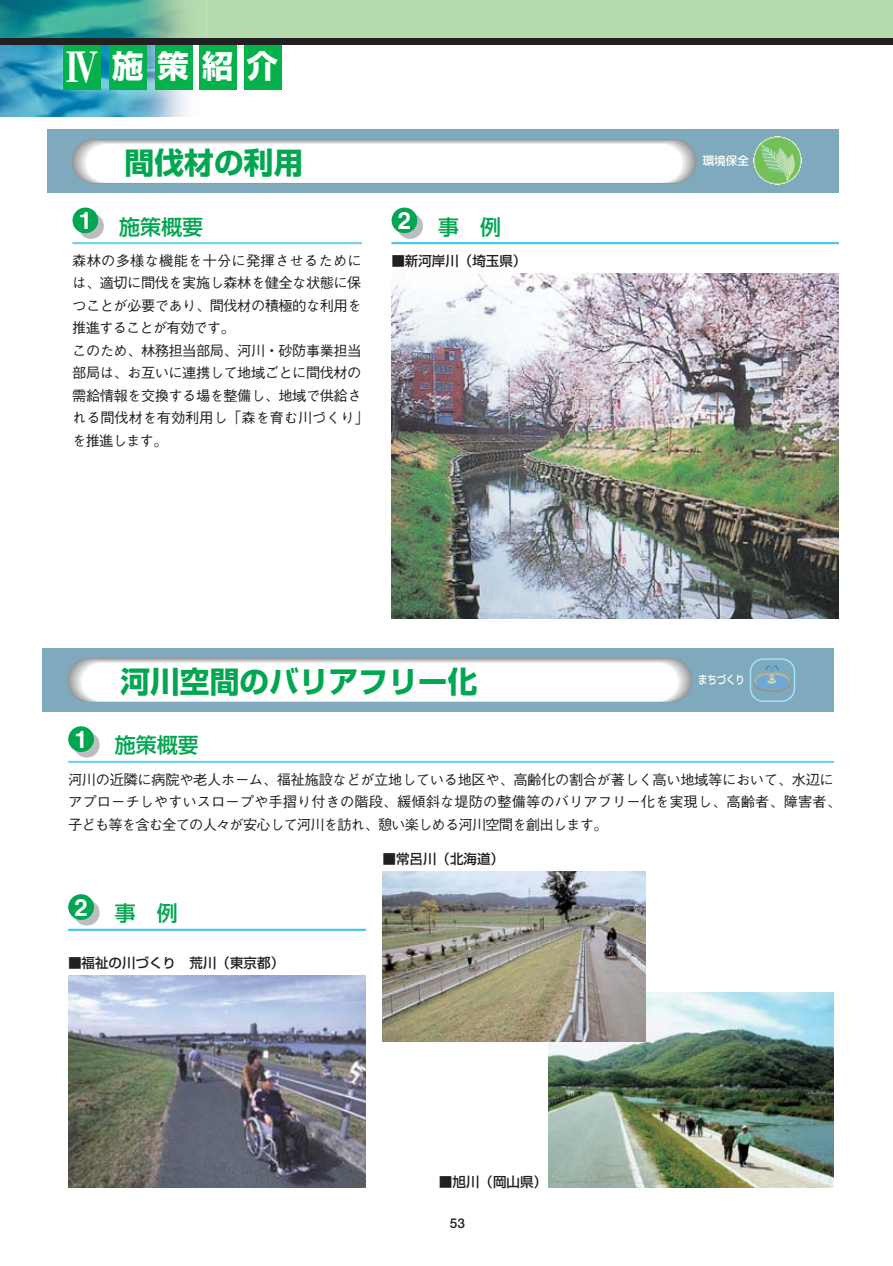
<style>
.page{position:relative;width:893px;height:1266px;background:#fff}
.page>*{position:absolute;margin:0;border:0;box-sizing:border-box;transform-origin:0 0}
.t1{font:700 31.35px "Shin Go";color:#fff}
.t2{font:700 29.7px "Shin Go";color:#00a650}
.t3{font:500 21px "Shin Go";color:#00a650}
.t4{font:500 14.25px/22.5px "Gothic BBB";letter-spacing:-.035em;color:#231f20}
.t5{font:500 13.5px "Shin Go";color:#231f20}
.t6{font:700 13.5px "Futo Go B101";color:#231f20}
.t7{font:500 11.55px "Shin Go";color:#fff;scale:.81 1}
.t8{font:500 11.55px "Shin Go";color:#fff}
.s1{font-family:"Ryumin";font-weight:800;font-size:41.55px}
</style>
<div class="page">
<img style="left:0;top:0;width:892px;height:1188px">
<h1 class="t1" style="left:61px;top:54px;width:218px"><span class="s1">Ⅳ</span>施策紹介</h1>
<h2 class="t2" style="left:125px;top:152px;width:180px">間伐材の利用</h2>
<p class="t8" style="left:702px;top:156px;width:48px">環境保全</p>
<h3 class="t3" style="left:79px;top:219px;width:126px"><sup>1</sup> 施策概要</h3>
<h3 class="t3" style="left:398px;top:219px;width:105px"><sup>2</sup> 事　例</h3>
<p class="t4" style="left:72px;top:251px;width:298px">森林の多様な機能を十分に発揮させるためには、適切に間伐を実施し森林を健全な状態に保つことが必要であり、間伐材の積極的な利用を推進することが有効です。<br>このため、林務担当部局、河川・砂防事業担当部局は、お互いに連携して地域ごとに間伐材の需給情報を交換する場を整備し、地域で供給される間伐材を有効利用し「森を育む川づくり」を推進します。</p>
<p class="t5" style="left:391px;top:256px;width:136px">■新河岸川（埼玉県）</p>
<h2 class="t2" style="left:120px;top:670px;width:359px">河川空間のバリアフリー化</h2>
<p class="t7" style="left:698px;top:675px;width:59px">まちづくり</p>
<h3 class="t3" style="left:74px;top:737px;width:126px"><sup>1</sup> 施策概要</h3>
<p class="t4" style="left:68px;top:770px;width:774px">河川の近隣に病院や老人ホーム、福祉施設などが立地している地区や、高齢化の割合が著しく高い地域等において、水辺にアプローチしやすいスロープや手摺り付きの階段、緩傾斜な堤防の整備等のバリアフリー化を実現し、高齢者、障害者、子ども等を含む全ての人々が安心して河川を訪れ、憩い楽しめる河川空間を創出します。</p>
<h3 class="t3" style="left:74px;top:905px;width:105px"><sup>2</sup> 事　例</h3>
<p class="t5" style="left:68px;top:958px;width:218px">■福祉の川づくり　荒川（東京都）</p>
<p class="t5" style="left:382px;top:853px;width:123px">■常呂川（北海道）</p>
<p class="t5" style="left:439px;top:1177px;width:109px">■旭川（岡山県）</p>
<p class="t6" style="left:450px;top:1218px;width:17px">53</p>
</div>
